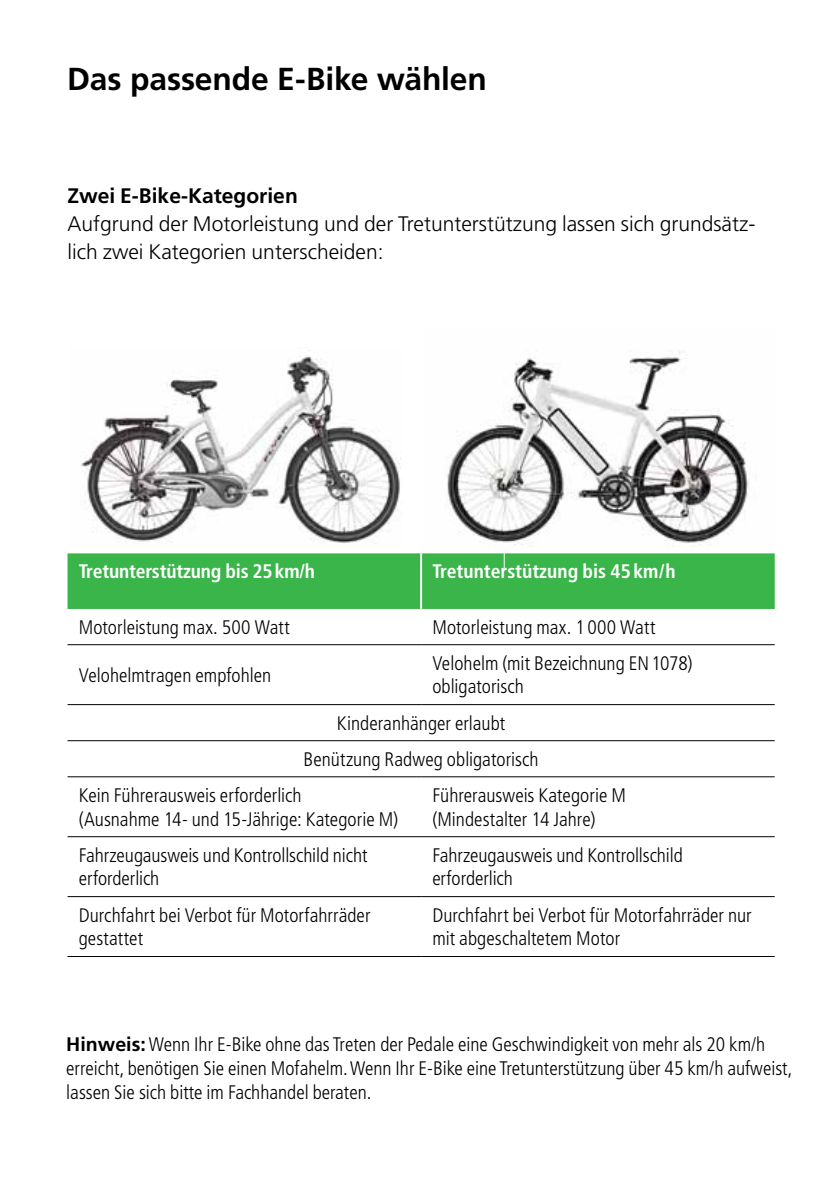
<style>
.page{position:relative;width:840px;height:1191px;background:#fff}
.page>*{position:absolute;margin:0;border:0;box-sizing:border-box;transform-origin:0 0}
.t1{font:700 31.8px "Frutiger LT Std";letter-spacing:-.005em;color:#000}
.t2{font:300 21px/28px "Frutiger LT Std";color:#000}
.t3{font:700 21px "Frutiger LT Std";color:#000}
.t4{font:300 condensed 19.6px/23.8px "Frutiger LT Std";color:#000}
.t5{font:700 condensed 19.6px "Frutiger LT Std";letter-spacing:-.01em;color:#fff}
.s1{font-weight:700;font-stretch:normal}
</style>
<div class="page">
<div style="left:67px;top:553px;width:707px;height:56px;background:#39b54a"></div>
<hr style="left:420px;top:553px;width:2px;height:56px;background:#fff">
<hr style="left:67px;top:644px;width:354px;height:1px;background:#000">
<hr style="left:421px;top:644px;width:353px;height:1px;background:#000">
<hr style="left:67px;top:704px;width:354px;height:1px;background:#000">
<hr style="left:421px;top:704px;width:353px;height:1px;background:#000">
<hr style="left:67px;top:740px;width:354px;height:1px;background:#000">
<hr style="left:421px;top:740px;width:353px;height:1px;background:#000">
<hr style="left:67px;top:776px;width:354px;height:1px;background:#000">
<hr style="left:421px;top:776px;width:353px;height:1px;background:#000">
<hr style="left:67px;top:836px;width:354px;height:1px;background:#000">
<hr style="left:421px;top:836px;width:353px;height:1px;background:#000">
<hr style="left:67px;top:896px;width:354px;height:1px;background:#000">
<hr style="left:421px;top:896px;width:353px;height:1px;background:#000">
<hr style="left:67px;top:956px;width:354px;height:1px;background:#000">
<hr style="left:421px;top:956px;width:353px;height:1px;background:#000">
<hr style="left:503px;top:538px;width:1px;height:32px;background:#fff">
<img style="left:80px;top:350px;width:321px;height:194px">
<img style="left:447px;top:350px;width:302px;height:195px">
<h1 class="t1" style="left:67px;top:60px;width:421px">Das passende E-Bike wählen</h1>
<p class="t3" style="left:67px;top:184px;width:232px">Zwei E-Bike-Kategorien</p>
<p class="t2" style="left:67px;top:210px;width:689px">Aufgrund der Motorleistung und der Tretunterstützung lassen sich grundsätz&shy;lich zwei Kategorien unterscheiden:</p>
<p class="t5" style="left:79px;top:560px;width:237px">Tretunterstützung bis 25km/h</p>
<p class="t5" style="left:432px;top:560px;width:245px">Tretunterstützung bis 45km/h</p>
<p class="t4" style="left:79px;top:615px;width:212px">Motorleistung max. 500 Watt</p>
<p class="t4" style="left:432px;top:615px;width:224px">Motorleistung max. 1 000 Watt</p>
<p class="t4" style="left:79px;top:663px;width:194px">Velohelmtragen empfohlen</p>
<p class="t4" style="left:432px;top:651px;width:262px">Velohelm (mit Bezeichnung EN1078) obligatorisch</p>
<p class="t4" style="left:303px;top:705px;width:236px;line-height:36px;text-align:center">Kinderanhänger erlaubt<br>Benützung Radweg obligatorisch</p>
<p class="t4" style="left:79px;top:783px;width:321px">Kein Führerausweis erforderlich<br>(Ausnahme 14- und 15-Jährige: Kategorie M)</p>
<p class="t4" style="left:432px;top:783px;width:195px">Führerausweis Kategorie M (Mindestalter 14 Jahre)</p>
<p class="t4" style="left:79px;top:843px;width:290px">Fahrzeugausweis und Kontrollschild nicht erforderlich</p>
<p class="t4" style="left:432px;top:843px;width:252px">Fahrzeugausweis und Kontrollschild erforderlich</p>
<p class="t4" style="left:79px;top:903px;width:293px">Durchfahrt bei Verbot für Motorfahrräder gestattet</p>
<p class="t4" style="left:432px;top:903px;width:320px">Durchfahrt bei Verbot für Motorfahrräder nur mit abgeschaltetem Motor</p>
<p class="t4" style="left:66px;top:1033px;width:727px"><span class="s1">Hinweis:</span> Wenn Ihr E-Bike ohne das Treten der Pedale eine Geschwindigkeit von mehr als 20 km/h erreicht, benötigen Sie einen Mofahelm. Wenn Ihr E-Bike eine Tretunterstützung über 45 km/h aufweist, lassen Sie sich bitte im Fachhandel beraten.</p>
</div>
